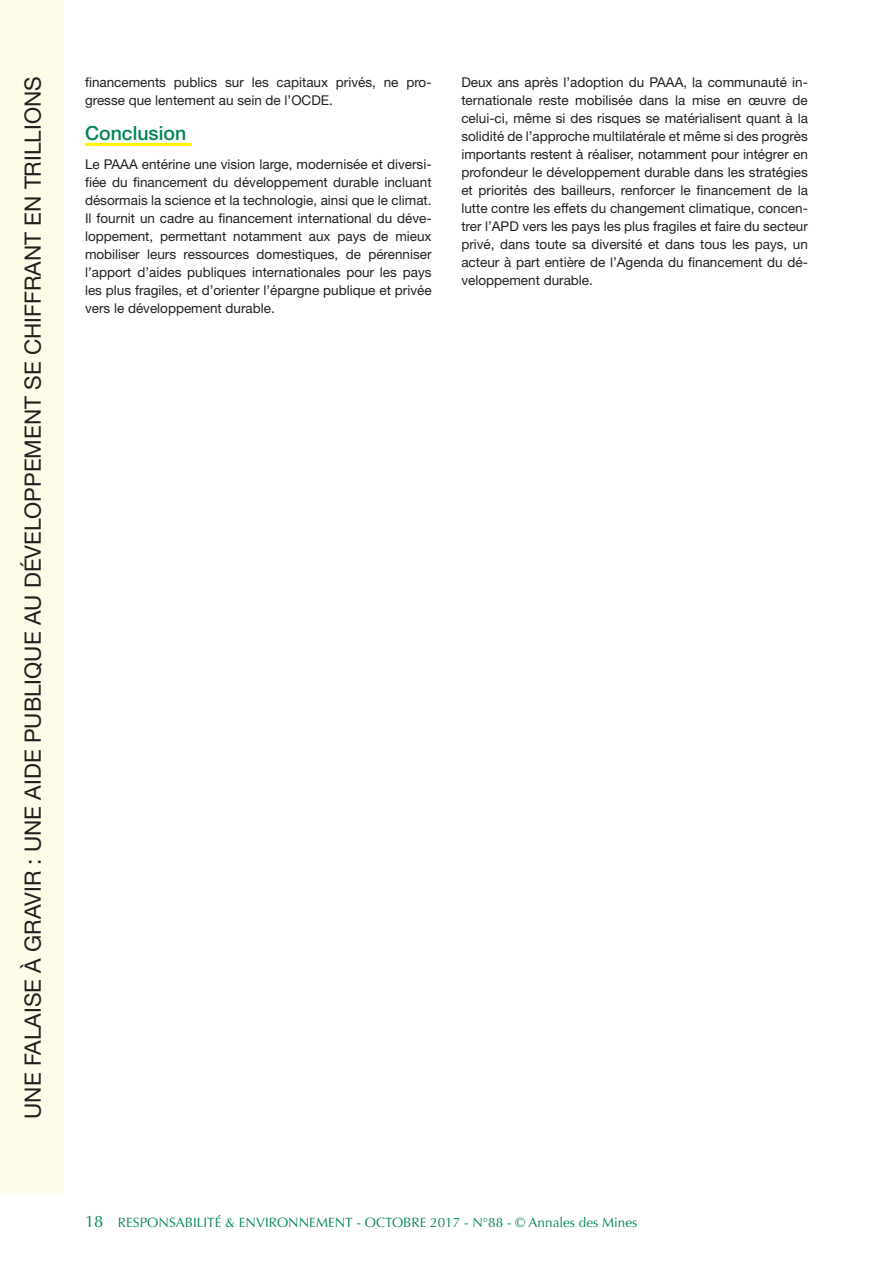
<style>
.page{position:relative;width:893px;height:1263px;background:#fff}
.page>*{position:absolute;margin:0;border:0;box-sizing:border-box;transform-origin:0 0}
.t1{font:22.5px "Helvetica Neue";color:#231f20}
.INTER_1{font:500 19.5px "Helvetica Neue";color:#008457}
.texte_courant{font:13.5px/18px "Helvetica Neue";color:#231f20;text-align:justify}
.t2{font:13.5px "Optima";color:#008457}
.s1{font-size:16.5px}
</style>
<div class="page">
<hr style="left:85px;top:143px;width:107px;height:3px;background:#fff101">
<div style="left:0;top:0;width:64px;height:1192px;background:#fdfce8"></div>
<p class="t1" style="left:19px;top:1119px;width:1044px;rotate:-90deg">UNE FALAISE À GRAVIR : UNE AIDE PUBLIQUE AU DÉVELOPPEMENT SE CHIFFRANT EN TRILLIONS</p>
<p class="texte_courant" style="left:85px;top:73px;width:348px">financements publics sur les capitaux privés, ne pro&shy;gresse que lentement au sein de l’OCDE.</p>
<p class="INTER_1" style="left:85px;top:122px;width:103px">Conclusion</p>
<p class="texte_courant" style="left:85px;top:155px;width:348px">Le PAAA entérine une vision large, modernisée et diversi&shy;fiée du financement du développement durable incluant désormais la science et la technologie, ainsi que le climat.<br>Il fournit un cadre au financement international du déve&shy;loppement, permettant notamment aux pays de mieux mobiliser leurs ressources domestiques, de pérenniser l’apport d’aides publiques internationales pour les pays les plus fragiles, et d’orienter l’épargne publique et privée vers le développement durable.</p>
<p class="texte_courant" style="left:461px;top:73px;width:348px">Deux ans après l’adoption du PAAA, la communauté in&shy;ternationale reste mobilisée dans la mise en œuvre de celui-ci, même si des risques se matérialisent quant à la solidité de l’approche multilatérale et même si des progrès importants restent à réaliser, notamment pour intégrer en profondeur le développement durable dans les stratégies et priorités des bailleurs, renforcer le financement de la lutte contre les effets du changement climatique, concen&shy;trer l’APD vers les pays les plus fragiles et faire du secteur privé, dans toute sa diversité et dans tous les pays, un acteur à part entière de l’Agenda du financement du dé&shy;veloppement durable.</p>
<p class="t2" style="left:85px;top:1215px;width:554px"><span class="s1">18</span> RESPONSABILITÉ &amp; ENVIRONNEMENT - OCTOBRE 2017 - N°88 - © Annales des Mines</p>
</div>
